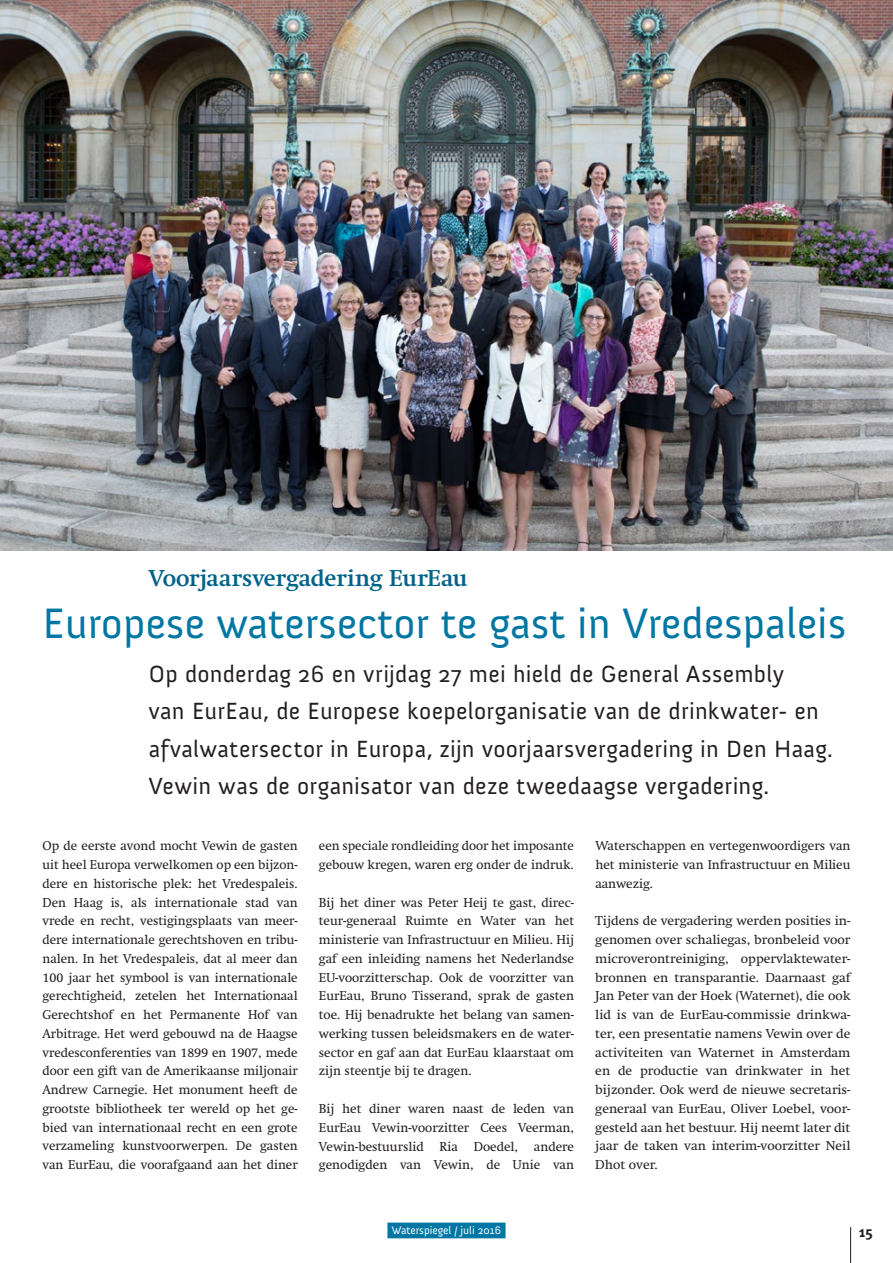
<style>
.page{position:relative;width:893px;height:1263px;background:#fff}
.page>*{position:absolute;margin:0;border:0;box-sizing:border-box;transform-origin:0 0}
.t1{font:43.5px "Anivers";color:#0076a3}
.t2{font:24px/37.5px "Anivers";letter-spacing:.015em;color:#231f20}
.t3{font:700 22.5px "Swift";letter-spacing:-.005em;color:#006288}
.t4{font:700 15px "Meta Plus";color:#231f20}
.t5{font:12.75px/18.8px "Swift";color:#231f20;text-align:justify}
.t6{font:11.25px "Anivers";color:#fff}
</style>
<div class="page">
<hr style="left:850px;top:1227px;width:1px;height:36px;background:#231f20">
<div style="left:387px;top:1222px;width:118px;height:16px;background:#0076a3"></div>
<img style="left:0;top:0;width:893px;height:550px">
<h3 class="t3" style="left:149px;top:565px;width:320px">Voorjaarsvergadering EurEau</h3>
<h1 class="t1" style="left:43px;top:600px;width:805px">Europese watersector te gast in Vredespaleis</h1>
<p class="t2" style="left:149px;top:655px;width:686px">Op donderdag 26 en vrijdag 27 mei hield de General Assembly<br>van EurEau, de Europese koepelorganisatie van de drinkwater- en afvalwatersector in Europa, zijn voorjaarsvergadering in Den Haag.<br>Vewin was de organisator van deze tweedaagse vergadering.</p>
<p class="t5" style="left:43px;top:837px;width:257px">Op de eerste avond mocht Vewin de gasten uit heel Europa verwelkomen op een bijzon&shy;dere en historische plek: het Vredespaleis.<br>Den Haag is, als internationale stad van vrede en recht, vestigingsplaats van meer&shy;dere internationale gerechtshoven en tribu&shy;nalen. In het Vredespaleis, dat al meer dan 100 jaar het symbool is van internationale gerechtigheid, zetelen het Internationaal Gerechtshof en het Permanente Hof van Arbitrage. Het werd gebouwd na de Haagse vredesconferenties van 1899 en 1907, mede door een gift van de Amerikaanse miljonair Andrew Carnegie. Het monument heeft de grootste bibliotheek ter wereld op het ge&shy;bied van internationaal recht en een grote verzameling kunstvoorwerpen. De gasten van EurEau, die voorafgaand aan het diner</p>
<p class="t5" style="left:319px;top:837px;width:257px">een speciale rondleiding door het imposante gebouw kregen, waren erg onder de indruk.</p>
<p class="t5" style="left:319px;top:893px;width:257px">Bij het diner was Peter Heij te gast, direc&shy;teur-generaal Ruimte en Water van het ministerie van Infrastructuur en Milieu. Hij gaf een inleiding namens het Nederlandse EU-voorzitterschap. Ook de voorzitter van EurEau, Bruno Tisserand, sprak de gasten toe. Hij benadrukte het belang van samen&shy;werking tussen beleidsmakers en de water&shy;sector en gaf aan dat EurEau klaarstaat om zijn steentje bij te dragen.</p>
<p class="t5" style="left:319px;top:1099px;width:257px">Bij het diner waren naast de leden van EurEau Vewin-voorzitter Cees Veerman, Vewin-bestuurslid Ria Doedel, andere genodigden van Vewin, de Unie van</p>
<p class="t5" style="left:595px;top:837px;width:257px">Waterschappen en vertegenwoordigers van het ministerie van Infrastructuur en Milieu aanwezig.</p>
<p class="t5" style="left:595px;top:912px;width:257px">Tijdens de vergadering werden posities in&shy;genomen over schaliegas, bronbeleid voor microverontreiniging, oppervlaktewater&shy;bronnen en transparantie. Daarnaast gaf Jan Peter van der Hoek (Waternet), die ook lid is van de EurEau-commissie drinkwa&shy;ter, een presentatie namens Vewin over de activiteiten van Waternet in Amsterdam en de productie van drinkwater in het bijzonder. Ook werd de nieuwe secretaris&shy;generaal van EurEau, Oliver Loebel, voor&shy;gesteld aan het bestuur. Hij neemt later dit jaar de taken van interim-voorzitter Neil Dhot over.</p>
<p class="t6" style="left:392px;top:1224px;width:111px">Waterspiegel / juli 2016</p>
<p class="t4" style="left:859px;top:1223px;width:15px">15</p>
</div>
